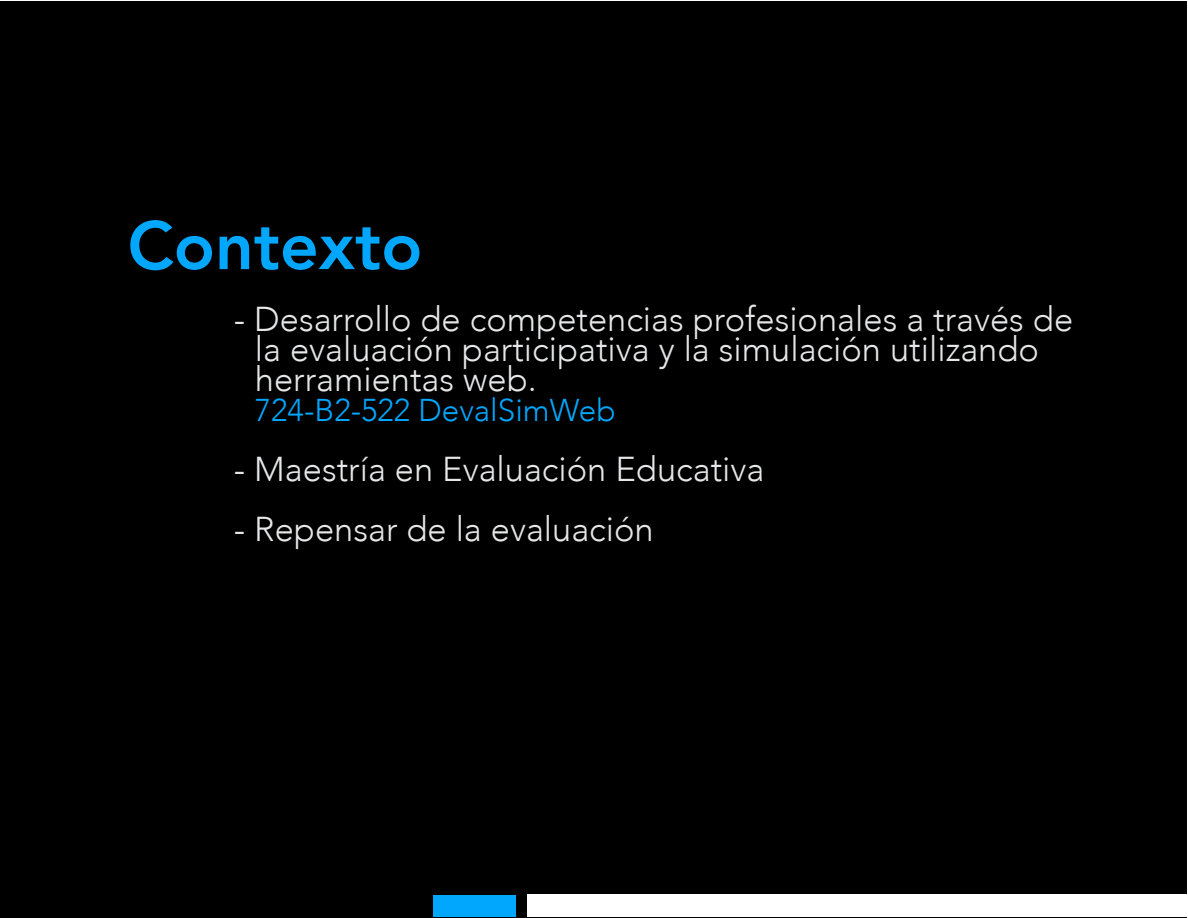
<style>
.page{position:relative;width:1188px;height:918px;background:#fff}
.page>*{position:absolute;margin:0;border:0;box-sizing:border-box;transform-origin:0 0}
.t1{font:800 67.5px "Avenir";color:#00a7fd}
.t2{font:300 34.5px/30px "Avenir";color:#e6e7e8}
.t3{font:300 31.5px "Avenir";color:#00a7fd}
</style>
<div class="page">
<div style="left:1px;top:1px;width:1186px;height:917px;background:#000"></div>
<div style="left:527px;top:895px;width:660px;height:22px;background:#fff"></div>
<div style="left:433px;top:895px;width:82px;height:22px;background:#00a7fd"></div>
<h1 class="t1" style="left:128px;top:193px;width:296px">Contexto</h1>
<p class="t2" style="left:255px;top:305px;width:820px;text-indent:-21px">- Desarrollo de competencias profesionales a través de la evaluación participativa y la simulación utilizando herramientas web.</p>
<p class="t3" style="left:255px;top:392px;width:362px">724-B2-522 DevalSimWeb</p>
<p class="t2" style="left:234px;top:455px;width:532px">- Maestría en Evaluación Educativa</p>
<p class="t2" style="left:234px;top:515px;width:421px">- Repensar de la evaluación</p>
</div>
